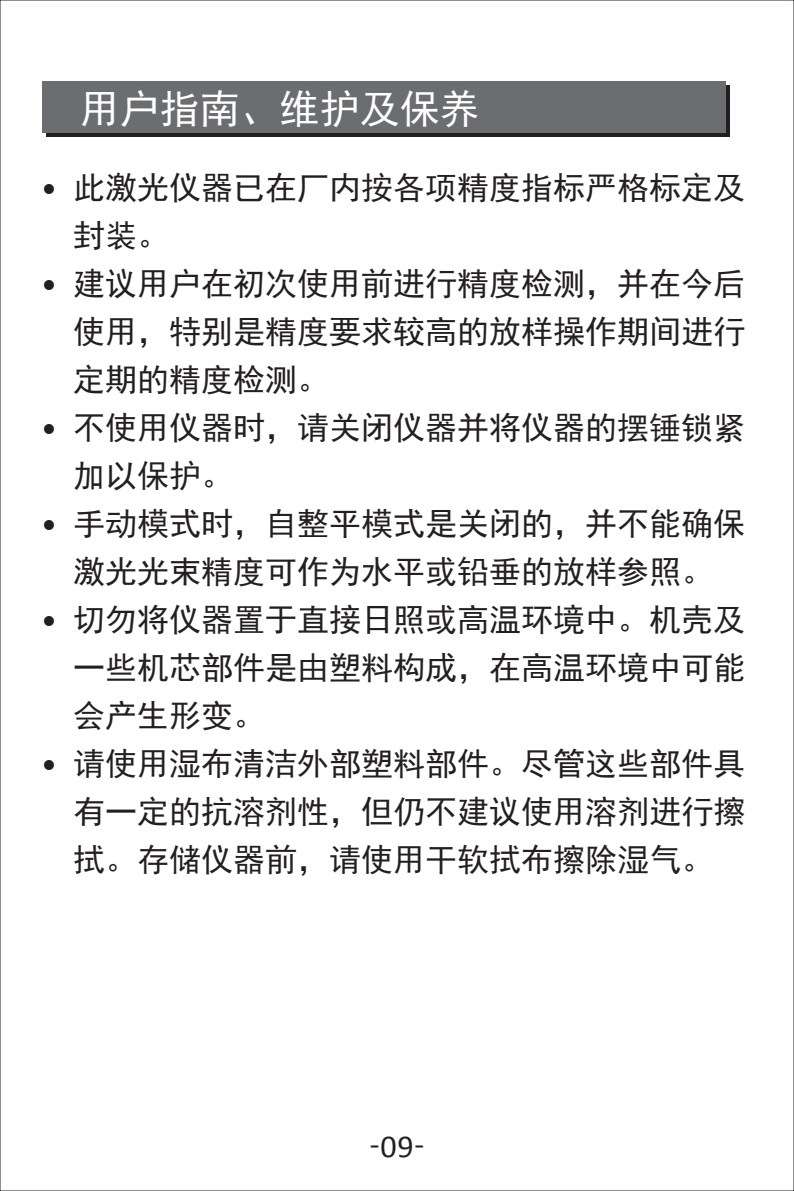
<style>
.page{position:relative;width:794px;height:1191px;background:#fff}
.page>*{position:absolute;margin:0;border:0;box-sizing:border-box;transform-origin:0 0}
.t1{font:39.9px "Sim Hei";color:#fff}
.t2{font:31.85px/47.9px "Sim Hei";color:#231f20;text-align:justify}
.t3{font:31.85px "Calibri";color:#231f20}
.s1{font-family:"Calibri"}
</style>
<div class="page">
<div style="left:46px;top:85px;width:683px;height:51px;background:#231f20"></div>
<div style="left:43px;top:82px;width:682px;height:51px;background:#6c6d70"></div>
<p class="t1" style="left:80px;top:89px;width:402px">用户指南、维护及保养</p>
<p class="t2" style="left:73px;top:164px;width:673px;text-indent:-32px"><span class="s1">•</span> 此激光仪器已在厂内按各项精度指标严格标定及封装。</p>
<p class="t2" style="left:73px;top:260px;width:673px;text-indent:-32px"><span class="s1">•</span> 建议用户在初次使用前进行精度检测，并在今后使用，特别是精度要求较高的放样操作期间进行定期的精度检测。</p>
<p class="t2" style="left:73px;top:404px;width:673px;text-indent:-32px"><span class="s1">•</span> 不使用仪器时，请关闭仪器并将仪器的摆锤锁紧加以保护。</p>
<p class="t2" style="left:41px;top:500px;width:705px;text-align:center"><span class="s1">•</span> 手动模式时，自整平模式是关闭的，并不能确保激光光束精度可作为水平或铅垂的放样参照。</p>
<p class="t2" style="left:73px;top:596px;width:673px;text-indent:-32px"><span class="s1">•</span> 切勿将仪器置于直接日照或高温环境中。机壳及一些机芯部件是由塑料构成，在高温环境中可能会产生形变。</p>
<p class="t2" style="left:73px;top:740px;width:674px;text-indent:-32px"><span class="s1">•</span> 请使用湿布清洁外部塑料部件。尽管这些部件具有一定的抗溶剂性，但仍不建议使用溶剂进行擦拭。存储仪器前，请使用干软拭布擦除湿气。</p>
<p class="t3" style="left:370px;top:1126px;width:56px">-09-</p>
</div>
